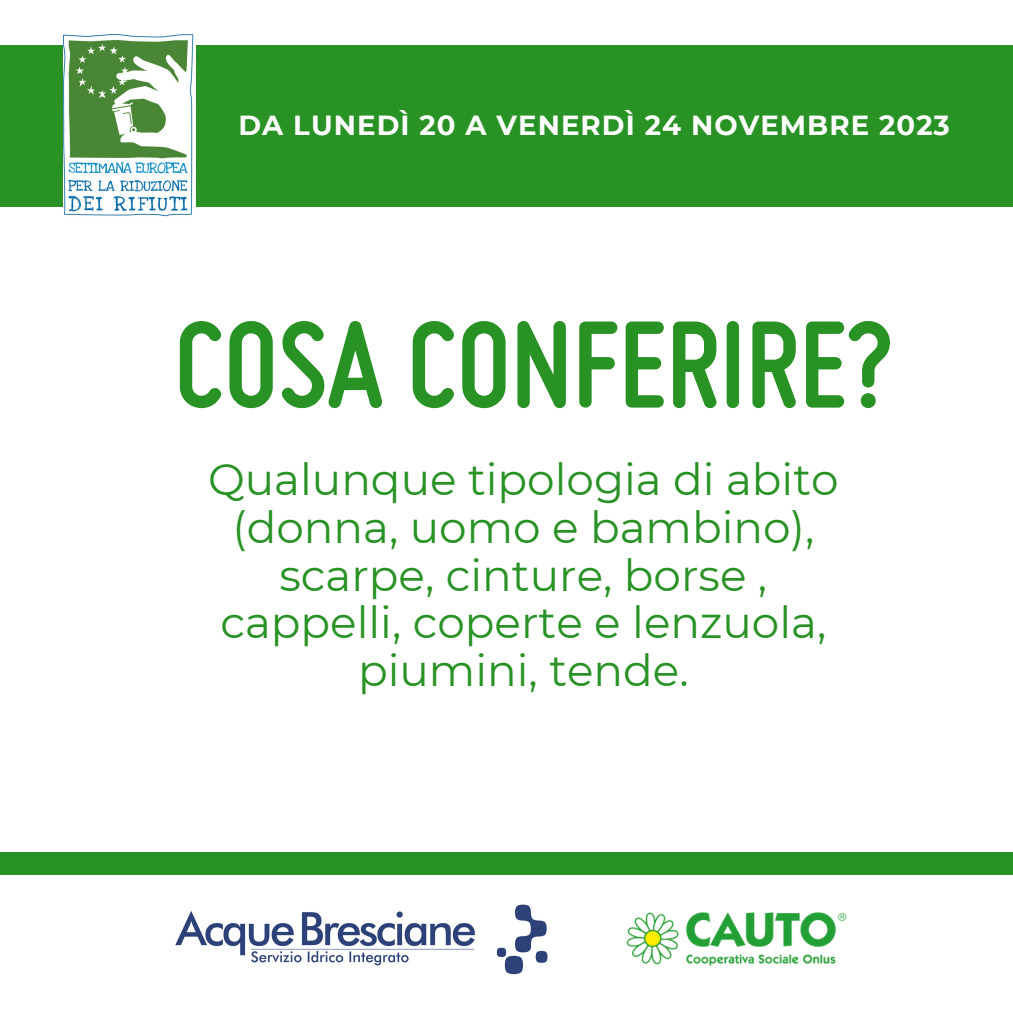
<style>
.page{position:relative;width:1013px;height:1013px;background:#fff}
.page>*{position:absolute;margin:0;border:0;box-sizing:border-box;transform-origin:0 0}
.t1{font:700 128.75px "Miso";color:#289224}
.t2{font:43.75px/47.8px "Montserrat";color:#289224;text-align:center}
.t3{font:700 27.5px "Montserrat";letter-spacing:.04em;color:#fff}
</style>
<div class="page">
<div style="left:0;top:45px;width:1012px;height:161px;background:#289224"></div>
<div style="left:0;top:851px;width:1012px;height:23px;background:#289224"></div>
<img style="left:604px;top:851px;width:264px;height:115px">
<img style="left:175px;top:904px;width:373px;height:71px">
<img style="left:63px;top:35px;width:132px;height:182px">
<p class="t3" style="left:238px;top:108px;width:713px">DA LUNEDÌ 20 A VENERDÌ 24 NOVEMBRE 2023</p>
<p class="t1" style="left:175px;top:319px;width:719px">COSA CONFERIRE?</p>
<p class="t2" style="left:208px;top:455px;width:632px">Qualunque tipologia di abito (donna, uomo e bambino), scarpe, cinture, borse , cappelli, coperte e lenzuola, piumini, tende.</p>
</div>
